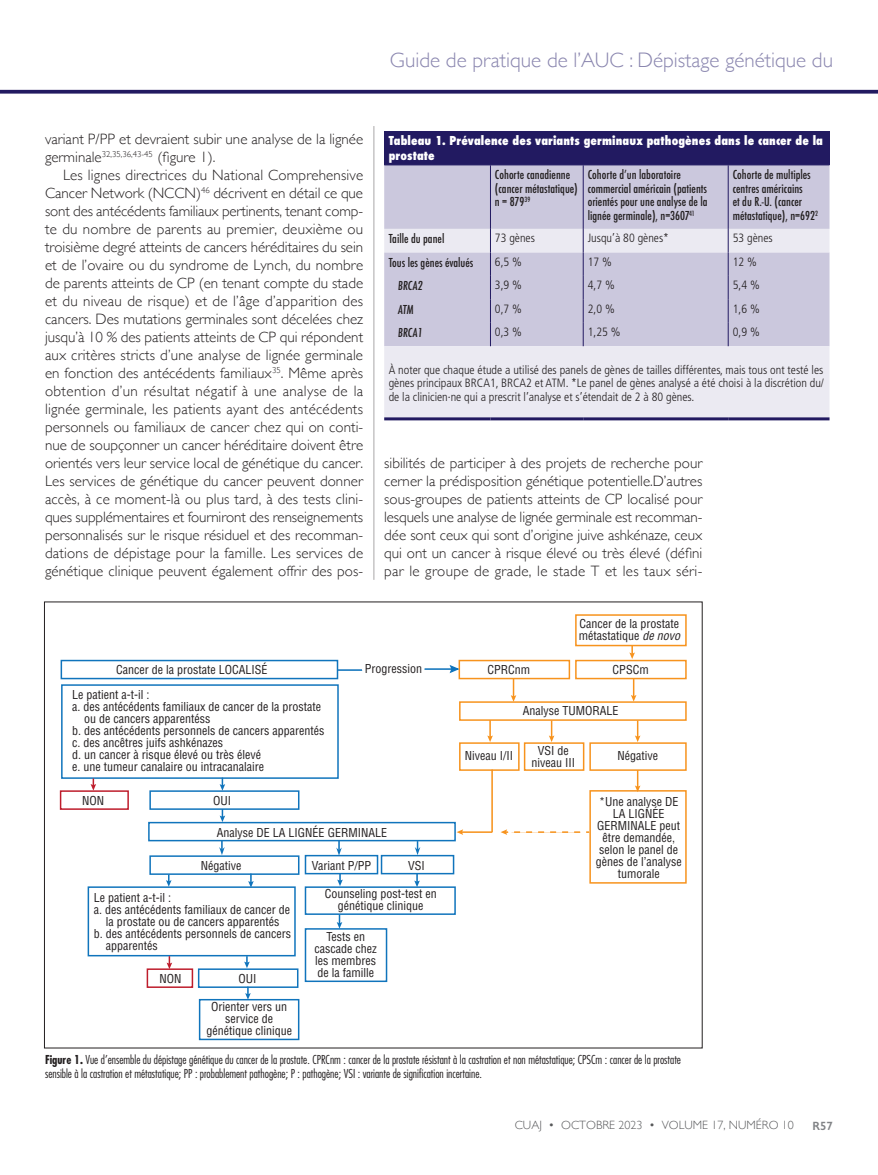
<style>
.page{position:relative;width:878px;height:1175px;background:#fff}
.page>*{position:absolute;margin:0;border:0;box-sizing:border-box;transform-origin:0 0}
.t1{font:300 21px "Gill Sans";color:#8a86af}
.t2{font:300 15px/18px "Gill Sans";letter-spacing:.005em;color:#231f20;text-align:justify}
.t3{font:condensed 12px/12px "Helvetica";color:#231f20;text-align:center}
.t4{font:300 condensed 12px/13.5px "Frutiger LT Std";color:#231f20;text-align:justify}
.t5{font:300 condensed 12px/14.2px "Futura";color:#231f20}
.t6{font:500 condensed 12px/13.5px "Futura";color:#231f20}
.t7{font:800 condensed 12px/15px "Futura";letter-spacing:.01em;color:#fff}
.t8{font:300 12px "Gill Sans";color:#57585a}
.t9{font:600 12px "Gill Sans";color:#808285}
.s1{font-style:italic}
.s2{font-weight:700}
</style>
<div class="page">
<svg style="left:0;top:90px;width:878px;height:4px;background:#373070"></svg>
<hr style="left:373px;top:126px;width:1px;height:454px;background:#231f20">
<div style="left:384px;top:131px;width:445px;height:34px;background:#221a61"></div>
<div style="left:384px;top:165px;width:445px;height:64px;background:#cbc8dd"></div>
<svg style="left:384px;top:229px;width:445px;height:188px;background:#dbd9e7"></svg>
<hr style="left:490px;top:165px;width:1px;height:64px;background:#221a61">
<hr style="left:583px;top:165px;width:1px;height:64px;background:#221a61">
<hr style="left:728px;top:165px;width:1px;height:64px;background:#221a61">
<svg style="left:490px;top:229px;width:1px;height:117px"></svg>
<svg style="left:583px;top:229px;width:1px;height:117px"></svg>
<svg style="left:728px;top:229px;width:1px;height:117px"></svg>
<hr style="left:384px;top:417px;width:106px;height:3px;background:#221a61">
<hr style="left:490px;top:417px;width:93px;height:3px;background:#221a61">
<hr style="left:583px;top:417px;width:145px;height:3px;background:#221a61">
<hr style="left:728px;top:417px;width:101px;height:3px;background:#221a61">
<div style="left:575px;top:614px;width:111px;height:32px;border:2px solid #f7931d"></div>
<svg style="left:198px;top:999px;width:102px;height:41px"></svg>
<svg style="left:59px;top:645px;width:628px;height:354px"></svg>
<h1 class="t1" style="left:390px;top:43px;width:444px">Guide de pratique de l’AUC : Dépistage génétique du</h1>
<p class="t2" style="left:45px;top:129px;width:320px">variant P/PP et devraient subir une analyse de la lignée germinale<sup>32,35,36,43-45</sup> (figure 1).</p>
<p class="t2" style="left:45px;top:165px;width:320px;text-indent:18px">Les lignes directrices du National Comprehensive Cancer Network (NCCN)<sup>46</sup> décrivent en détail ce que sont des antécédents familiaux pertinents, tenant comp&shy;te du nombre de parents au premier, deuxième ou troisième degré atteints de cancers héréditaires du sein et de l’ovaire ou du syndrome de Lynch, du nombre de parents atteints de CP (en tenant compte du stade et du niveau de risque) et de l’âge d’apparition des cancers. Des mutations germinales sont décelées chez jusqu’à 10 % des patients atteints de CP qui répondent aux critères stricts d’une analyse de lignée germinale en fonction des antécédents familiaux<sup>35</sup>. Même après obtention d’un résultat négatif à une analyse de la lignée germinale, les patients ayant des antécédents personnels ou familiaux de cancer chez qui on conti&shy;nue de soupçonner un cancer héréditaire doivent être orientés vers leur service local de génétique du cancer.<br>Les services de génétique du cancer peuvent donner accès, à ce moment-là ou plus tard, à des tests clini&shy;ques supplémentaires et fourniront des renseignements personnalisés sur le risque résiduel et des recomman&shy;dations de dépistage pour la famille. Les services de génétique clinique peuvent également offrir des pos-</p>
<p class="t7" style="left:388px;top:133px;width:436px">Tableau 1. Prévalence des variants germinaux pathogènes dans le cancer de la prostate</p>
<p class="t6" style="left:495px;top:168px;width:84px">Cohorte canadienne (cancer métastatique) n = 879<sup>39</sup></p>
<p class="t6" style="left:587px;top:168px;width:121px">Cohorte d’un laboratoire commercial américain (patients orientés pour une analyse de la lignée germinale), n=3607<sup>41</sup></p>
<p class="t6" style="left:732px;top:168px;width:87px">Cohorte de multiples centres américains<br>et du R.-U. (cancer métastatique), n=692<sup>2</sup></p>
<p class="t6" style="left:388px;top:232px;width:57px">Taille du panel</p>
<p class="t4" style="left:495px;top:232px;width:41px">73 gènes</p>
<p class="t4" style="left:587px;top:232px;width:83px">Jusqu’à 80 gènes*</p>
<p class="t4" style="left:732px;top:232px;width:41px">53 gènes</p>
<p class="t6" style="left:388px;top:256px;width:86px">Tous les gènes évalués</p>
<p class="t4" style="left:495px;top:255px;width:29px">6,5 %</p>
<p class="t4" style="left:587px;top:255px;width:26px">17 %</p>
<p class="t4" style="left:732px;top:255px;width:26px">12 %</p>
<p class="t6" style="left:397px;top:279px;width:27px">BRCA2</p>
<p class="t4" style="left:495px;top:278px;width:29px">3,9 %</p>
<p class="t4" style="left:587px;top:278px;width:29px">4,7 %</p>
<p class="t4" style="left:732px;top:278px;width:29px">5,4 %</p>
<p class="t6" style="left:397px;top:303px;width:18px">ATM</p>
<p class="t4" style="left:495px;top:302px;width:29px">0,7 %</p>
<p class="t4" style="left:587px;top:302px;width:29px">2,0 %</p>
<p class="t4" style="left:732px;top:302px;width:29px">1,6 %</p>
<p class="t6" style="left:397px;top:326px;width:27px">BRCA1</p>
<p class="t4" style="left:495px;top:325px;width:29px">0,3 %</p>
<p class="t4" style="left:587px;top:325px;width:34px">1,25 %</p>
<p class="t4" style="left:732px;top:325px;width:29px">0,9 %</p>
<p class="t4" style="left:388px;top:363px;width:437px">À noter que chaque étude a utilisé des panels de gènes de tailles différentes, mais tous ont testé les gènes principaux BRCA1, BRCA2 et ATM. *Le panel de gènes analysé a été choisi à la discrétion du/ de la clinicien·ne qui a prescrit l’analyse et s’étendait de 2 à 80 gènes.</p>
<p class="t2" style="left:384px;top:453px;width:320px">sibilités de participer à des projets de recherche pour cerner la prédisposition génétique potentielle.D’autres sous-groupes de patients atteints de CP localisé pour lesquels une analyse de lignée germinale est recomman&shy;dée sont ceux qui sont d’origine juive ashkénaze, ceux qui ont un cancer à risque élevé ou très élevé (défini par le groupe de grade, le stade T et les taux séri-</p>
<p class="t3" style="left:578px;top:617px;width:103px;text-align:left">Cancer de la prostate métastatique <span class="s1">de novo</span></p>
<p class="t3" style="left:116px;top:663px;width:153px">Cancer de la prostate LOCALISÉ</p>
<p class="t3" style="left:365px;top:662px;width:59px">Progression</p>
<p class="t3" style="left:487px;top:663px;width:44px">CPRCnm</p>
<p class="t3" style="left:612px;top:663px;width:38px">CPSCm</p>
<p class="t3" style="left:72px;top:688px;width:79px">Le patient a-t-il :</p>
<p class="t3" style="left:72px;top:700px;width:250px">a. des antécédents familiaux de cancer de la prostate</p>
<p class="t3" style="left:84px;top:712px;width:128px">ou de cancers apparentéss</p>
<p class="t3" style="left:72px;top:724px;width:254px">b. des antécédents personnels de cancers apparentés</p>
<p class="t3" style="left:72px;top:736px;width:152px">c. des ancêtres juifs ashkénazes</p>
<p class="t3" style="left:72px;top:748px;width:190px">d. un cancer à risque élevé ou très élevé</p>
<p class="t3" style="left:72px;top:760px;width:193px">e. une tumeur canalaire ou intracanalaire</p>
<p class="t3" style="left:82px;top:794px;width:23px">NON</p>
<p class="t3" style="left:213px;top:794px;width:19px">OUI</p>
<p class="t3" style="left:217px;top:826px;width:171px">Analyse DE LA LIGNÉE GERMINALE</p>
<p class="t3" style="left:201px;top:859px;width:42px">Négative</p>
<p class="t3" style="left:312px;top:859px;width:61px">Variant P/PP</p>
<p class="t3" style="left:408px;top:859px;width:18px">VSI</p>
<p class="t3" style="left:94px;top:891px;width:79px">Le patient a-t-il :</p>
<p class="t3" style="left:94px;top:903px;width:198px">a. des antécédents familiaux de cancer de</p>
<p class="t3" style="left:106px;top:915px;width:175px">la prostate ou de cancers apparentés</p>
<p class="t3" style="left:94px;top:927px;width:199px">b. des antécédents personnels de cancers</p>
<p class="t3" style="left:106px;top:939px;width:53px">apparentés</p>
<p class="t3" style="left:160px;top:972px;width:23px">NON</p>
<p class="t3" style="left:238px;top:972px;width:19px">OUI</p>
<p class="t3" style="left:206px;top:1000px;width:87px">Orienter vers un service de génétique clinique</p>
<p class="t3" style="left:325px;top:887px;width:113px">Counseling post-test en génétique clinique</p>
<p class="t3" style="left:314px;top:930px;width:64px">Tests en cascade chez les membres de la famille</p>
<p class="t3" style="left:522px;top:704px;width:97px">Analyse TUMORALE</p>
<p class="t3" style="left:531px;top:744px;width:45px">VSI de niveau III</p>
<p class="t3" style="left:464px;top:749px;width:50px">Niveau I/II</p>
<p class="t3" style="left:617px;top:749px;width:42px">Négative</p>
<p class="t3" style="left:595px;top:795px;width:87px">*Une analyse DE<br>LA LIGNÉE<br>GERMINALE peut être demandée, selon le panel de gènes de l’analyse tumorale</p>
<p class="t5" style="left:45px;top:1052px;width:637px"><span class="s2">Figure 1.</span> Vue d’ensemble du dépistage génétique du cancer de la prostate. CPRCnm : cancer de la prostate résistant à la castration et non métastatique; CPSCm : cancer de la prostate sensible à la castration et métastatique; PP : probablement pathogène; P : pathogène; VSI : variante de signification incertaine.</p>
<p class="t8" style="left:515px;top:1115px;width:280px">CUAJ • OCTOBRE 2023 • VOLUME 17, NUMÉRO 10</p>
<p class="t9" style="left:812px;top:1118px;width:22px">R57</p>
</div>
